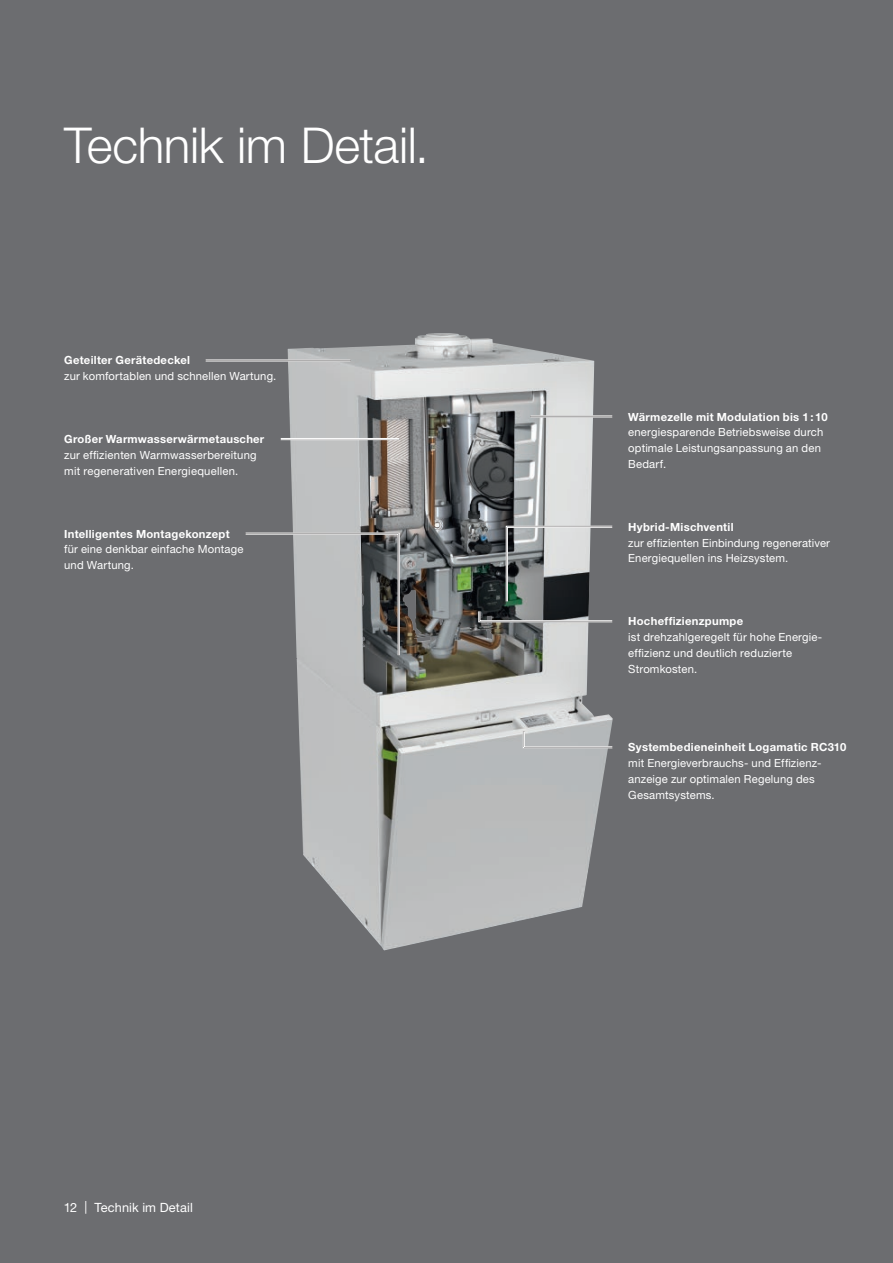
<style>
.page{position:relative;width:893px;height:1263px;background:#6c6d70}
.page>*{position:absolute;margin:0;border:0;box-sizing:border-box;transform-origin:0 0}
.t1{font:300 49.5px "Helvetica Neue LT Pro";letter-spacing:-.01em;color:#fff}
.t2{font:12.75px "Helvetica Neue LT Pro";letter-spacing:.01em;color:#fff}
.t3{font:11.25px/15.8px "Helvetica Neue LT Pro";letter-spacing:.015em;color:#fff}
.t4{font:700 11.25px "Helvetica Neue LT Pro";letter-spacing:.025em;color:#fff}
</style>
<div class="page">
<img style="left:287px;top:333px;width:326px;height:618px">
<hr style="left:206px;top:361px;width:145px;height:1px;background:#fff">
<hr style="left:206px;top:360px;width:145px;height:1px;background:#fff">
<hr style="left:281px;top:439px;width:119px;height:1px;background:#fff">
<hr style="left:281px;top:438px;width:119px;height:1px;background:#fff">
<svg style="left:245px;top:532px;width:155px;height:125px"></svg>
<hr style="left:530px;top:417px;width:82px;height:1px;background:#fff">
<hr style="left:530px;top:416px;width:82px;height:1px;background:#fff">
<svg style="left:505px;top:525px;width:108px;height:78px"></svg>
<svg style="left:478px;top:610px;width:135px;height:13px"></svg>
<svg style="left:522px;top:730px;width:91px;height:19px;background:#b7b9bb"></svg>
<h1 class="t1" style="left:64px;top:115px;width:366px">Technik im Detail.</h1>
<p class="t4" style="left:64px;top:353px;width:127px">Geteilter Gerätedeckel</p>
<p class="t3" style="left:64px;top:368px;width:214px">zur komfortablen und schnellen Wartung.</p>
<p class="t4" style="left:64px;top:432px;width:202px">Großer Warmwasserwärmetauscher</p>
<p class="t3" style="left:64px;top:447px;width:194px">zur effizienten Warmwasserbereitung mit regenerativen Energiequellen.</p>
<p class="t4" style="left:64px;top:527px;width:167px">Intelligentes Montagekonzept</p>
<p class="t3" style="left:64px;top:541px;width:181px">für eine denkbar einfache Montage und Wartung.</p>
<p class="t2" style="left:64px;top:1200px;width:131px">12 | Technik im Detail</p>
<p class="t4" style="left:628px;top:410px;width:201px">Wärmezelle mit Modulation bis 1 : 10</p>
<p class="t3" style="left:628px;top:424px;width:197px">energiesparende Betriebsweise durch optimale Leistungsanpassung an den<br>Bedarf.</p>
<p class="t4" style="left:628px;top:520px;width:107px">Hybrid-Mischventil</p>
<p class="t3" style="left:628px;top:534px;width:203px">zur effizienten Einbindung regenerativer<br>Energiequellen ins Heizsystem.</p>
<p class="t4" style="left:628px;top:614px;width:116px">Hocheffizienzpumpe</p>
<p class="t3" style="left:628px;top:629px;width:195px">ist drehzahlgeregelt für hohe Energie&shy;effizienz und deutlich reduzierte<br>Stromkosten.</p>
<p class="t4" style="left:628px;top:740px;width:220px">Systembedieneinheit Logamatic RC310</p>
<p class="t3" style="left:628px;top:755px;width:195px">mit Energieverbrauchs- und Effizienz&shy;anzeige zur optimalen Regelung des<br>Gesamtsystems.</p>
</div>
